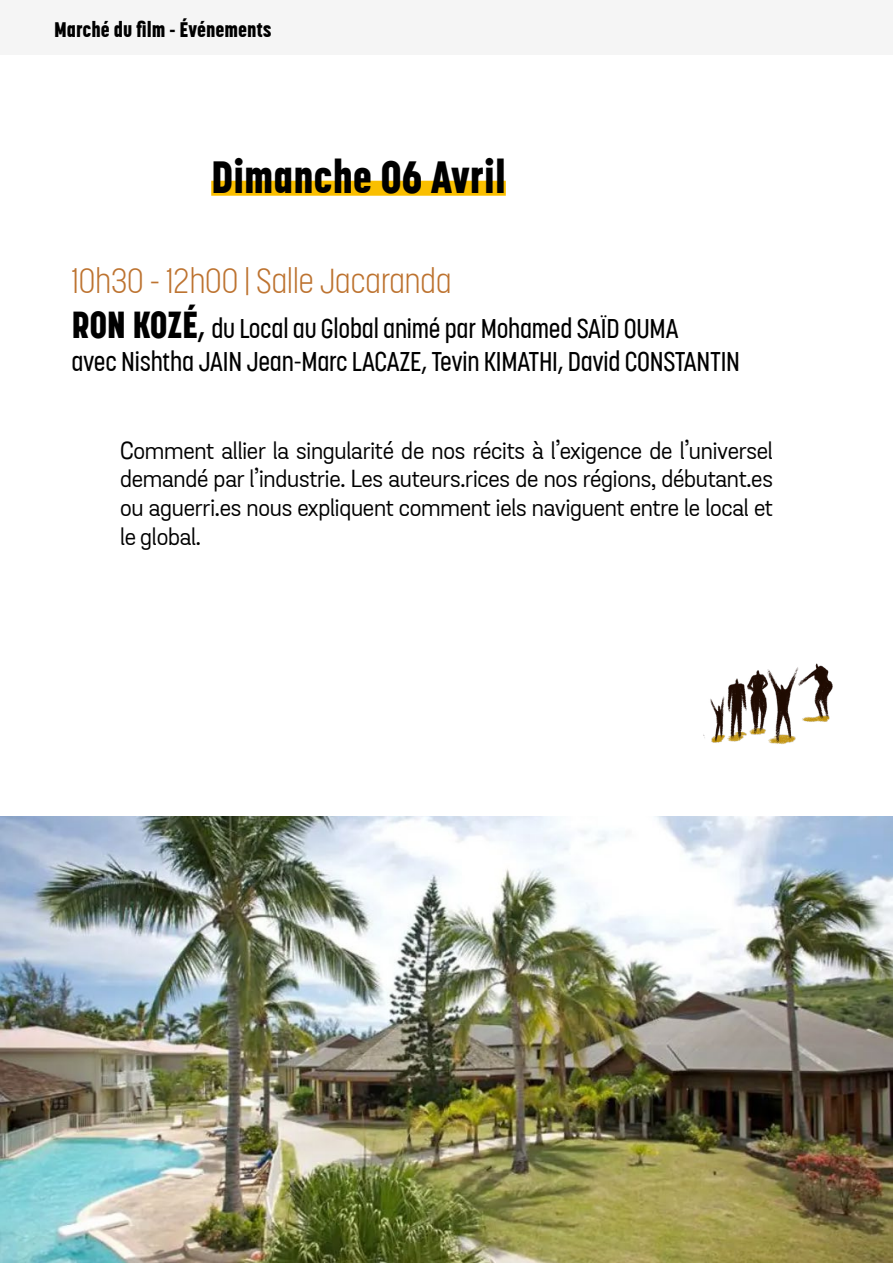
<style>
.page{position:relative;width:893px;height:1263px;background:#fff}
.page>*{position:absolute;margin:0;border:0;box-sizing:border-box;transform-origin:0 0}
.t1{font:800 45px "Korolev Condensed W04";color:#000}
.t2{font:300 34.5px "Korolev Condensed W04";color:#bd7330}
.t3{font:500 27px/32.4px "Korolev Condensed W04";letter-spacing:-.01em;color:#000}
.t4{font:24px/28.8px "Grota Sans Regular 86467";letter-spacing:-.01em;color:#000;text-align:justify}
.t5{font:800 21px "Korolev Condensed W04";color:#000}
.s1{font-weight:800;font-size:37.5px}
.s2{font-size:37.5px}
</style>
<div class="page">
<div style="left:0;top:0;width:893px;height:54px;background:#f5f5f5"></div>
<div style="left:211px;top:181px;width:295px;height:15px;background:#fabf00"></div>
<img style="left:668px;top:663px;width:217px;height:154px">
<img style="left:0;top:817px;width:893px;height:446px">
<p class="t5" style="left:54px;top:17px;width:219px">Marché du film - Événements</p>
<h1 class="t1" style="left:211px;top:149px;width:296px">Dimanche 06 Avril</h1>
<h2 class="t2" style="left:71px;top:261px;width:381px">10h30 - 12h00 | Salle Jacaranda</h2>
<p class="t3" style="left:71px;top:312px;width:670px"><span class="s1">RON KOZÉ</span><span class="s2">,</span> du Local au Global animé par Mohamed SAÏD OUMA<br>avec Nishtha JAIN Jean-Marc LACAZE, Tevin KIMATHI, David CONSTANTIN</p>
<p class="t4" style="left:120px;top:436px;width:654px">Comment allier la singularité de nos récits à l’exigence de l’universel demandé par l’industrie. Les auteurs.rices de nos régions, débutant.es ou aguerri.es nous expliquent comment iels naviguent entre le local et le global.</p>
</div>
